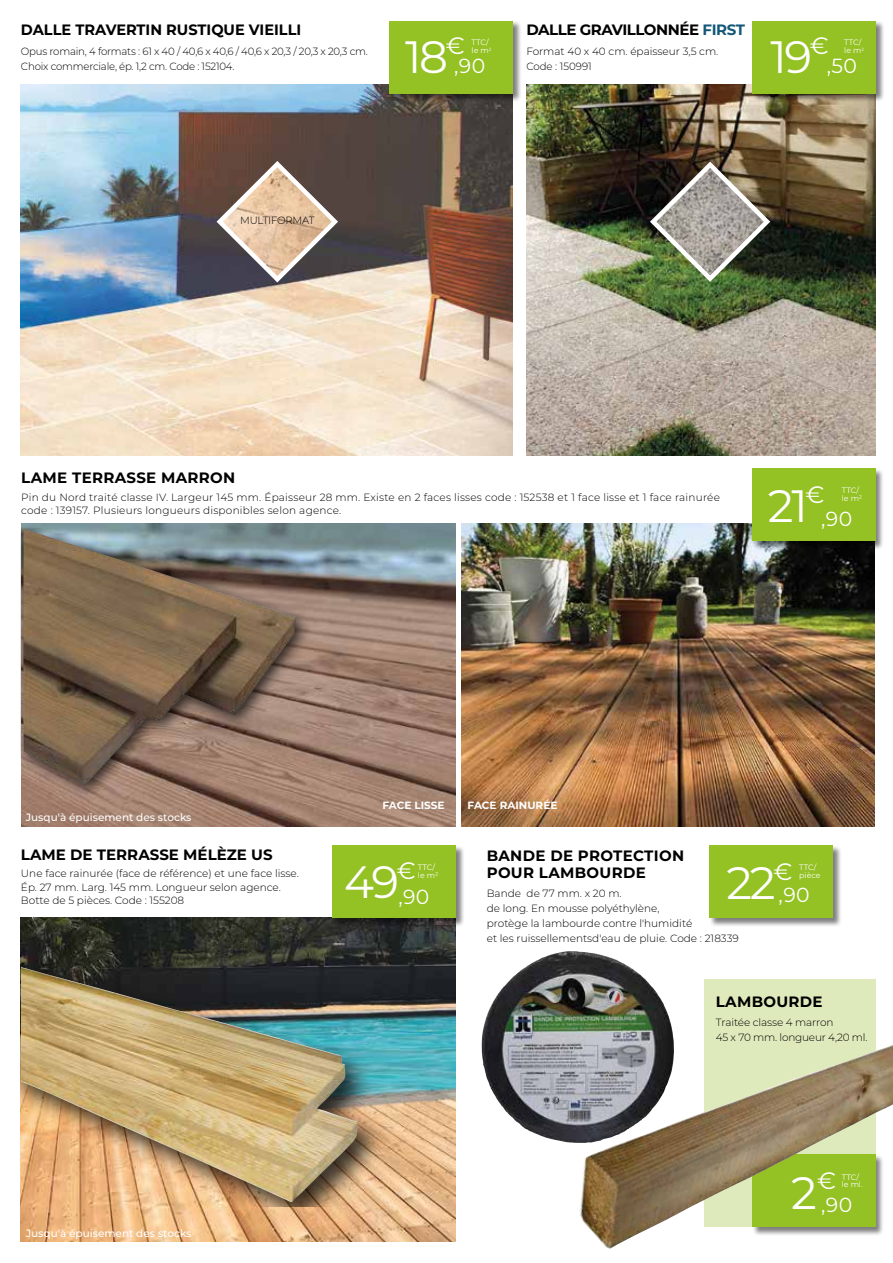
<style>
.page{position:relative;width:893px;height:1263px;background:#fff}
.page>*{position:absolute;margin:0;border:0;box-sizing:border-box;transform-origin:0 0}
.t1{font:45.3px "Montserrat";letter-spacing:-.05em;color:#fff}
.t2{font:20.4px "Montserrat";letter-spacing:.02em;color:#fff}
.t3{font:700 15px/16.5px "Montserrat";letter-spacing:.02em;color:#000}
.t4{font:700 15px "Montserrat";color:#000}
.t5{font:700 15px "Montserrat";letter-spacing:-.03em;color:#000}
.t6{font:300 10.5px/15px "Montserrat";color:#000}
.t7{font:300 10.5px/13.5px "Montserrat";letter-spacing:.02em;color:#000}
.t8{font:300 10.5px/15px "Montserrat";letter-spacing:-.02em;color:#000}
.t9{font:500 10.5px "Montserrat";color:#fff}
.t10{font:700 10.5px "Montserrat";color:#fff}
.t11{font:7.8px/7.8px "Montserrat";color:#fff}
.s1{color:#135878}
</style>
<div class="page">
<div style="left:704px;top:979px;width:171px;height:248px;background:#dfeabc"></div>
<img style="left:481px;top:954px;width:193px;height:189px">
<img style="left:21px;top:524px;width:434px;height:303px">
<img style="left:462px;top:524px;width:412px;height:303px">
<div style="left:752px;top:468px;width:133px;height:82px;background:#000;opacity:.5"></div>
<div style="left:752px;top:468px;width:123px;height:73px;background:#94c123"></div>
<div style="left:709px;top:845px;width:133px;height:82px;background:#000;opacity:.5"></div>
<div style="left:709px;top:845px;width:124px;height:73px;background:#94c123"></div>
<img style="left:21px;top:917px;width:434px;height:324px">
<div style="left:332px;top:845px;width:133px;height:82px;background:#000;opacity:.5"></div>
<div style="left:332px;top:845px;width:124px;height:73px;background:#94c123"></div>
<div style="left:21px;top:959px;width:367px;height:248px;background:#000;opacity:.75"></div>
<img style="left:21px;top:967px;width:337px;height:235px">
<div style="left:21px;top:528px;width:291px;height:271px;background:#000;opacity:.75"></div>
<img style="left:23px;top:529px;width:273px;height:256px">
<img style="left:526px;top:85px;width:349px;height:370px">
<div style="left:752px;top:21px;width:133px;height:81px;background:#000;opacity:.5"></div>
<div style="left:752px;top:21px;width:124px;height:72px;background:#94c123"></div>
<img style="left:647px;top:158px;width:126px;height:127px">
<img style="left:21px;top:85px;width:491px;height:370px">
<div style="left:389px;top:21px;width:133px;height:81px;background:#000;opacity:.5"></div>
<div style="left:389px;top:21px;width:123px;height:72px;background:#94c123"></div>
<svg style="left:213px;top:158px;width:128px;height:128px;background:#998579"></svg>
<img style="left:579px;top:1044px;width:314px;height:205px">
<h3 class="t4" style="left:21px;top:19px;width:282px">DALLE TRAVERTIN RUSTIQUE VIEILLI</h3>
<p class="t8" style="left:21px;top:43px;width:348px">Opus romain, 4 formats : 61 x 40 / 40,6 x 40,6 / 40,6 x 20,3 / 20,3 x 20,3 cm.<br>Choix commerciale, ép. 1,2 cm. Code : 152104.</p>
<h1 class="t1" style="left:405px;top:26px;width:61px">18<sup>€</sup></h1>
<p class="t11" style="left:472px;top:38px;width:21px">TTC/ le m<sup>2</sup></p>
<h2 class="t2" style="left:454px;top:52px;width:33px">,90</h2>
<h3 class="t5" style="left:526px;top:19px;width:220px">DALLE GRAVILLONNÉE <span class="s1">FIRST</span></h3>
<p class="t6" style="left:526px;top:43px;width:194px">Format 40 x 40 cm. épaisseur 3,5 cm.<br>Code : 150991</p>
<h1 class="t1" style="left:770px;top:26px;width:60px">19<sup>€</sup></h1>
<p class="t11" style="left:844px;top:38px;width:21px">TTC/ le m<sup>2</sup></p>
<h2 class="t2" style="left:827px;top:52px;width:32px">,50</h2>
<p class="t8" style="left:240px;top:213px;width:76px">MULTIFORMAT</p>
<h3 class="t3" style="left:21px;top:469px;width:215px">LAME TERRASSE MARRON</h3>
<p class="t7" style="left:21px;top:490px;width:700px">Pin du Nord traité classe IV. Largeur 145 mm. Épaisseur 28 mm. Existe en 2 faces lisses code : 152538 et 1 face lisse et 1 face rainurée code : 139157. Plusieurs longueurs disponibles selon agence.</p>
<h1 class="t1" style="left:768px;top:475px;width:58px">21<sup>€</sup></h1>
<p class="t11" style="left:842px;top:486px;width:22px">TTC/ le m²</p>
<h2 class="t2" style="left:821px;top:504px;width:33px">,90</h2>
<p class="t9" style="left:26px;top:810px;width:167px">Jusqu'à épuisement des stocks</p>
<p class="t10" style="left:382px;top:798px;width:64px">FACE LISSE</p>
<p class="t10" style="left:468px;top:798px;width:91px">FACE RAINURÉE</p>
<h3 class="t4" style="left:21px;top:843px;width:253px">LAME DE TERRASSE MÉLÈZE US</h3>
<p class="t6" style="left:21px;top:866px;width:279px;line-height:13.5px">Une face rainurée (face de référence) et une face lisse.<br>Ép. 27 mm. Larg. 145 mm. Longueur selon agence.<br>Botte de 5 pièces. Code : 155208</p>
<h1 class="t1" style="left:344px;top:851px;width:73px">49<sup>€</sup></h1>
<p class="t11" style="left:418px;top:863px;width:22px">TTC/ le m²</p>
<h2 class="t2" style="left:398px;top:883px;width:33px">,90</h2>
<h3 class="t3" style="left:487px;top:847px;width:199px">BANDE DE PROTECTION<br>POUR LAMBOURDE</h3>
<p class="t6" style="left:487px;top:885px;width:254px">Bande de 77 mm. x 20 m.<br>de long. En mousse polyéthylène,<br>protège la lambourde contre l'humidité<br>et les ruissellementsd'eau de pluie. Code : 218339</p>
<h1 class="t1" style="left:726px;top:852px;width:68px">22<sup>€</sup></h1>
<p class="t11" style="left:799px;top:863px;width:23px">TTC/ pièce</p>
<h2 class="t2" style="left:779px;top:881px;width:33px">,90</h2>
<h3 class="t3" style="left:716px;top:993px;width:108px">LAMBOURDE</h3>
<p class="t8" style="left:716px;top:1015px;width:153px">Traitée classe 4 marron<br>45 x 70 mm. longueur 4,20 ml.</p>
<p class="t9" style="left:26px;top:1226px;width:167px">Jusqu'à épuisement des stocks</p>
<h1 class="t1" style="left:791px;top:1161px;width:46px">2<sup>€</sup></h1>
<p class="t11" style="left:842px;top:1173px;width:22px">TTC/ le ml.</p>
<h2 class="t2" style="left:821px;top:1190px;width:33px">,90</h2>
</div>
